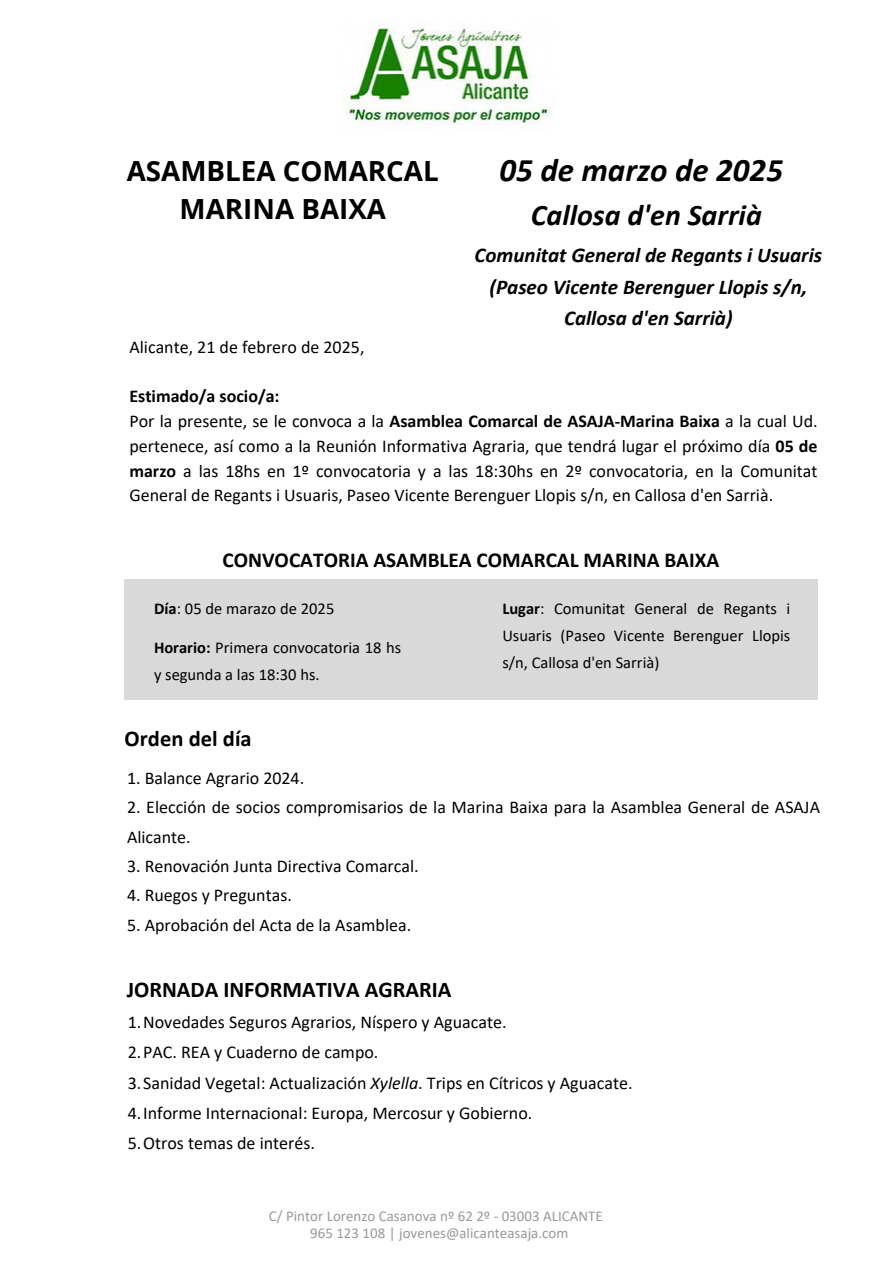
<style>
.page{position:relative;width:894px;height:1264px;background:#fff}
.page>*{position:absolute;margin:0;border:0;box-sizing:border-box;transform-origin:0 0}
.t1{font:italic 700 33px "Calibri";color:#000}
.t2{font:italic 700 30px "Calibri";color:#000}
.t3{font:700 27.75px/38.2px "Open Sans";color:#000;text-align:center}
.t4{font:700 22.5px "Calibri";color:#000}
.t5{font:700 21.3px "Calibri";color:#000}
.t6{font:italic 700 21px/31.5px "Calibri";color:#000;text-align:center}
.t7{font:18px/24.8px "Calibri";color:#000}
.t8{font:16.5px/27px "Calibri";color:#000;text-align:justify}
.t9{font:15px "Calibri";color:#9e9898}
.s1{font-weight:700}
.s2{font-style:italic}
</style>
<div class="page">
<img style="left:346px;top:24px;width:209px;height:106px">
<div style="left:125px;top:578px;width:692px;height:121px;background:#d9d9d9"></div>
<h4 class="t3" style="left:127px;top:151px;width:313px">ASAMBLEA COMARCAL<br>MARINA BAIXA</h4>
<h3 class="t1" style="left:499px;top:157px;width:285px">05 de marzo de 2025</h3>
<h3 class="t2" style="left:530px;top:203px;width:232px">Callosa d'en Sarrià</h3>
<h5 class="t6" style="left:474px;top:241px;width:349px">Comunitat General de Regants i Usuaris (Paseo Vicente Berenguer Llopis s/n,<br>Callosa d'en Sarrià)</h5>
<h5 class="t7" style="left:129px;top:336px;width:236px">Alicante, 21 de febrero de 2025,</h5>
<h5 class="t7" style="left:129px;top:385px;width:689px"><span class="s1">Estimado/a socio/a:<br></span>Por la presente, se le convoca a la <span class="s1">Asamblea Comarcal de ASAJA-Marina Baixa</span> a la cual Ud. pertenece, así como a la Reunión Informativa Agraria, que tendrá lugar el próximo día <span class="s1">05 de marzo</span> a las 18hs en 1º convocatoria y a las 18:30hs en 2º convocatoria, en la Comunitat General de Regants i Usuaris, Paseo Vicente Berenguer Llopis s/n, en Callosa d'en Sarrià.</h5>
<p class="t5" style="left:222px;top:551px;width:498px">CONVOCATORIA ASAMBLEA COMARCAL MARINA BAIXA</p>
<p class="t8" style="left:154px;top:596px;width:182px"><span class="s1">Día</span>: 05 de marazo de 2025</p>
<h3 class="t8" style="left:154px;top:635px;width:249px"><span class="s1">Horario:</span> Primera convocatoria 18 hs y segunda a las 18:30 hs.</h3>
<p class="t8" style="left:502px;top:596px;width:289px"><span class="s1">Lugar</span>: Comunitat General de Regants i Usuaris (Paseo Vicente Berenguer Llopis s/n, Callosa d'en Sarrià)</p>
<p class="t4" style="left:125px;top:729px;width:128px">Orden del día</p>
<h1 class="t7" style="left:127px;top:767px;width:179px">1. Balance Agrario 2024.</h1>
<h1 class="t7" style="left:127px;top:794px;width:694px;line-height:29.2px">2. Elección de socios compromisarios de la Marina Baixa para la Asamblea General de ASAJA<br>Alicante.</h1>
<h1 class="t7" style="left:127px;top:855px;width:293px">3. Renovación Junta Directiva Comarcal.</h1>
<h1 class="t7" style="left:127px;top:884px;width:166px">4. Ruegos y Preguntas.</h1>
<h1 class="t7" style="left:127px;top:913px;width:285px">5. Aprobación del Acta de la Asamblea.</h1>
<p class="t4" style="left:127px;top:979px;width:326px">JORNADA INFORMATIVA AGRARIA</p>
<p class="t7" style="left:128px;top:1010px;width:380px">1.Novedades Seguros Agrarios, Níspero y Aguacate.</p>
<p class="t7" style="left:128px;top:1041px;width:252px">2.PAC. REA y Cuaderno de campo.</p>
<p class="t7" style="left:128px;top:1071px;width:506px">3.Sanidad Vegetal: Actualización <span class="s2">Xylella</span>. Trips en Cítricos y Aguacate.</p>
<p class="t7" style="left:128px;top:1101px;width:406px">4.Informe Internacional: Europa, Mercosur y Gobierno.</p>
<p class="t7" style="left:128px;top:1132px;width:189px">5.Otros temas de interés.</p>
<h2 class="t9" style="left:269px;top:1209px;width:335px">C/ Pintor Lorenzo Casanova nº 62 2º - 03003 ALICANTE</h2>
<h4 class="t9" style="left:310px;top:1226px;width:260px">965 123 108 | jovenes@alicanteasaja.com</h4>
</div>
